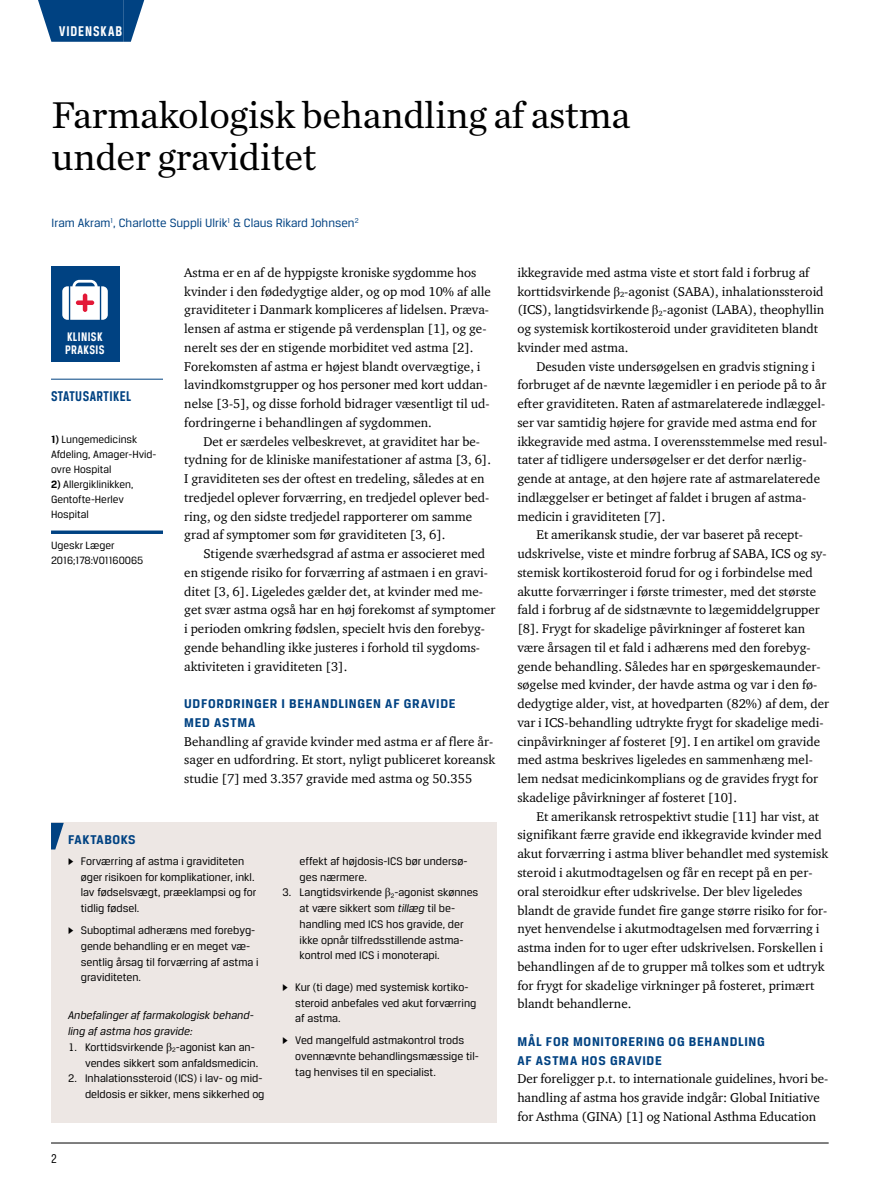
<style>
.page{position:relative;width:893px;height:1191px;background:#fff}
.page>*{position:absolute;margin:0;border:0;box-sizing:border-box;transform-origin:0 0}
.t1{font:39px/42px "Chronicle Text G1";letter-spacing:-.01em;color:#000}
.t2{font:700 15px "Breuer Condensed";letter-spacing:.03em;color:#004282}
.t3{font:700 15px "Breuer Condensed";letter-spacing:.065em;color:#fff}
.t4{font:700 13.5px/18.8px "Breuer Text";letter-spacing:.05em;color:#004282}
.t5{font:13.5px "Breuer Condensed";color:#000}
.t6{font:700 13.2px/13.2px "Breuer Condensed";letter-spacing:.03em;color:#fff}
.t7{font:13.05px/18.8px "ITC Charter Com";color:#000}
.t8{font:12.75px "Breuer Text";color:#004282}
.t9{font:11.7px/15.8px "Breuer Text";color:#000}
.t10{font:italic 11.7px/15.8px "Breuer Text";color:#000}
.t11{font:11.25px/15px "Breuer Text";color:#000}
.s1{font-family:"Times New Roman"}
.s2{font-weight:700}
.s3{font-family:"Greta Text"}
.s4{font-style:italic}
</style>
<div class="page">
<hr style="left:51px;top:1142px;width:778px;height:1px;background:#000">
<div style="left:59px;top:0;width:64px;height:42px;background:#004282"></div>
<svg style="left:38px;top:0;width:21px;height:42px"></svg>
<svg style="left:123px;top:0;width:21px;height:42px"></svg>
<hr style="left:51px;top:379px;width:112px;height:1px;background:#004282">
<svg style="left:51px;top:530px;width:112px;height:4px"></svg>
<div style="left:51px;top:267px;width:68px;height:95px;background:#004282"></div>
<svg style="left:62px;top:280px;width:46px;height:40px;background:#cbc8d7"></svg>
<div style="left:51px;top:823px;width:445px;height:300px;background:#ede7e4"></div>
<svg style="left:51px;top:823px;width:13px;height:26px"></svg>
<p class="t3" style="left:59px;top:23px;width:65px">VIDENSKAB</p>
<h1 class="t1" style="left:52px;top:92px;width:580px">Farmakologisk behandling af astma under graviditet</h1>
<p class="t8" style="left:52px;top:215px;width:308px">Iram Akram<sup>1</sup>, Charlotte Suppli Ulrik<sup>1</sup> &amp; Claus Rikard Johnsen<sup>2</sup></p>
<p class="t7" style="left:184px;top:263px;width:308px">Astma er en af de hyppigste kroniske sygdomme hos kvinder i den fødedygtige alder, og op mod 10% af alle graviditeter i Danmark kompliceres af lidelsen. Præva&shy;lensen af astma er stigende på verdensplan [1], og ge&shy;nerelt ses der en stigende morbiditet ved astma [2].<br>Forekomsten af astma er højest blandt overvægtige, i lavindkomstgrupper og hos personer med kort uddan&shy;nelse [3-5], og disse forhold bidrager væsentligt til ud&shy;fordringerne i behandlingen af sygdommen.</p>
<p class="t7" style="left:184px;top:431px;width:308px;text-indent:19px">Det er særdeles velbeskrevet, at graviditet har be&shy;tydning for de kliniske manifestationer af astma [3, 6].<br>I graviditeten ses der oftest en tredeling, således at en tredjedel oplever forværring, en tredjedel oplever bed&shy;ring, og den sidste tredjedel rapporterer om samme grad af symptomer som før graviditeten [3, 6].</p>
<p class="t7" style="left:184px;top:544px;width:313px;text-indent:19px">Stigende sværhedsgrad af astma er associeret med en stigende risiko for forværring af astmaen i en gravi&shy;ditet [3, 6]. Ligeledes gælder det, at kvinder med me&shy;get svær astma også har en høj forekomst af symptomer i perioden omkring fødslen, specielt hvis den forebyg&shy;gende behandling ikke justeres i forhold til sygdoms&shy;aktiviteten i graviditeten [3].</p>
<p class="t4" style="left:184px;top:694px;width:273px">UDFORDRINGER I BEHANDLINGEN AF GRAVIDE<br>MED ASTMA</p>
<p class="t7" style="left:184px;top:731px;width:312px">Behandling af gravide kvinder med astma er af flere år&shy;sager en udfordring. Et stort, nyligt publiceret koreansk studie [7] med 3.357 gravide med astma og 50.355</p>
<p class="t7" style="left:517px;top:263px;width:308px">ikkegravide med astma viste et stort fald i forbrug af korttidsvirkende <span class="s1">β</span><sub>2</sub>-agonist (SABA), inhalationssteroid (ICS), langtidsvirkende <span class="s1">β</span><sub>2</sub>-agonist (LABA), theophyllin og systemisk kortikosteroid under graviditeten blandt kvinder med astma.</p>
<p class="t7" style="left:536px;top:356px;width:280px">Desuden viste undersøgelsen en gradvis stigning i</p>
<p class="t7" style="left:517px;top:375px;width:311px">forbruget af de nævnte lægemidler i en periode på to år</p>
<p class="t7" style="left:517px;top:394px;width:309px">efter graviditeten. Raten af astmarelaterede indlæggel-</p>
<p class="t7" style="left:517px;top:413px;width:301px">ser var samtidig højere for gravide med astma end for</p>
<p class="t7" style="left:517px;top:431px;width:311px">ikkegravide med astma. I overensstemmelse med resul-</p>
<p class="t7" style="left:517px;top:450px;width:291px">tater af tidligere undersøgelser er det derfor nærlig-</p>
<p class="t7" style="left:517px;top:469px;width:304px">gende at antage, at den højere rate af astmarelaterede</p>
<p class="t7" style="left:517px;top:488px;width:289px">indlæggelser er betinget af faldet i brugen af astma-</p>
<p class="t7" style="left:517px;top:506px;width:150px">medicin i graviditeten [7].</p>
<p class="t7" style="left:536px;top:525px;width:267px">Et amerikansk studie, der var baseret på recept-</p>
<p class="t7" style="left:517px;top:544px;width:311px">udskrivelse, viste et mindre forbrug af SABA, ICS og sy-</p>
<p class="t7" style="left:517px;top:563px;width:297px">stemisk kortikosteroid forud for og i forbindelse med</p>
<p class="t7" style="left:517px;top:581px;width:300px">akutte forværringer i første trimester, med det største</p>
<p class="t7" style="left:517px;top:600px;width:304px">fald i forbrug af de sidstnævnte to lægemiddelgrupper</p>
<p class="t7" style="left:517px;top:619px;width:289px">[8]. Frygt for skadelige påvirkninger af fosteret kan</p>
<p class="t7" style="left:517px;top:638px;width:295px">være årsagen til et fald i adhærens med den forebyg-</p>
<p class="t7" style="left:517px;top:656px;width:305px">gende behandling. Således har en spørgeskemaunder-</p>
<p class="t7" style="left:517px;top:675px;width:302px">søgelse med kvinder, der havde astma og var i den fø-</p>
<p class="t7" style="left:517px;top:694px;width:313px">dedygtige alder, vist, at hovedparten (82%) af dem, der</p>
<p class="t7" style="left:517px;top:713px;width:308px">var i ICS-behandling udtrykte frygt for skadelige medi-</p>
<p class="t7" style="left:517px;top:731px;width:304px">cinpåvirkninger af fosteret [9]. I en artikel om gravide</p>
<p class="t7" style="left:517px;top:750px;width:297px">med astma beskrives ligeledes en sammenhæng mel-</p>
<p class="t7" style="left:517px;top:769px;width:302px">lem nedsat medicinkomplians og de gravides frygt for</p>
<p class="t7" style="left:517px;top:788px;width:221px">skadelige påvirkninger af fosteret [10].</p>
<p class="t7" style="left:536px;top:806px;width:284px">Et amerikansk retrospektivt studie [11] har vist, at</p>
<p class="t7" style="left:517px;top:825px;width:306px">signifikant færre gravide end ikkegravide kvinder med</p>
<p class="t7" style="left:517px;top:844px;width:312px">akut forværring i astma bliver behandlet med systemisk</p>
<p class="t7" style="left:517px;top:863px;width:295px">steroid i akutmodtagelsen og får en recept på en per-</p>
<p class="t7" style="left:517px;top:881px;width:287px">oral steroidkur efter udskrivelse. Der blev ligeledes</p>
<p class="t7" style="left:517px;top:900px;width:311px">blandt de gravide fundet fire gange større risiko for for-</p>
<p class="t7" style="left:517px;top:919px;width:304px">nyet henvendelse i akutmodtagelsen med forværring i</p>
<p class="t7" style="left:517px;top:938px;width:307px">astma inden for to uger efter udskrivelsen. Forskellen i</p>
<p class="t7" style="left:517px;top:956px;width:309px">behandlingen af de to grupper må tolkes som et udtryk</p>
<p class="t7" style="left:517px;top:975px;width:298px">for frygt for skadelige virkninger på fosteret, primært</p>
<p class="t7" style="left:517px;top:994px;width:116px">blandt behandlerne.</p>
<p class="t4" style="left:517px;top:1031px;width:249px">MÅL FOR MONITORERING OG BEHANDLING<br>AF ASTMA HOS GRAVIDE</p>
<p class="t7" style="left:517px;top:1069px;width:312px">Der foreligger p.t. to internationale guidelines, hvori be&shy;handling af astma hos gravide indgår: Global Initiative for Asthma (GINA) [1] og National Asthma Education</p>
<p class="t6" style="left:65px;top:330px;width:41px">KLINISK<br>PRAKSIS</p>
<p class="t2" style="left:51px;top:388px;width:82px">STATUSARTIKEL</p>
<p class="t11" style="left:51px;top:431px;width:107px"><span class="s2">1)</span> Lungemedicinsk<br>Afdeling, Amager-Hvid&shy;ovre Hospital</p>
<p class="t11" style="left:51px;top:476px;width:84px"><span class="s2">2)</span> Allergiklinikken,<br>Gentofte-Herlev<br>Hospital</p>
<p class="t11" style="left:51px;top:537px;width:94px">Ugeskr Læger<br>2016;178:V01160065</p>
<p class="t4" style="left:68px;top:830px;width:31px">FAKTABO</p>
<p class="t4" style="left:121px;top:830px;width:15px">KS</p>
<p class="t9" style="left:81px;top:853px;width:177px;text-indent:-13px"><span class="s3">▶</span> Forværring af astma i graviditeten øger risikoen for komplikationer, inkl. lav fødselsvægt, præeklampsi og for tidlig fødsel.</p>
<p class="t9" style="left:81px;top:922px;width:179px;text-indent:-13px"><span class="s3">▶</span> Suboptimal adheræns med forebyg&shy;gende behandling er en meget væ&shy;sentlig årsag til forværring af astma i graviditeten.</p>
<p class="t10" style="left:68px;top:1007px;width:187px">Anbefalinger af farmakologisk behand&shy;ling af astma hos gravide:</p>
<p class="t9" style="left:68px;top:1039px;width:192px;text-align:right">1. Korttidsvirkende <span class="s1">β</span><sub>2</sub>-agonist kan an&shy;vendes sikkert som anfaldsmedicin.</p>
<p class="t9" style="left:68px;top:1070px;width:198px;text-align:right">2. Inhalationssteroid (ICS) i lav- og mid&shy;deldosis er sikker, mens sikkerhed og</p>
<p class="t9" style="left:300px;top:853px;width:169px">effekt af højdosis-ICS bør undersø&shy;ges nærmere.</p>
<p class="t9" style="left:300px;top:884px;width:180px;text-indent:-17px">3. Langtidsvirkende <span class="s1">β</span><sub>2</sub>-agonist skønnes at være sikkert som <span class="s4">tillæg</span> til be&shy;handling med ICS hos gravide, der ikke opnår tilfredsstillende astma&shy;kontrol med ICS i monoterapi.</p>
<p class="t9" style="left:295px;top:979px;width:183px;text-indent:-13px"><span class="s3">▶</span> Kur (ti dage) med systemisk kortiko&shy;steroid anbefales ved akut forværring af astma.</p>
<p class="t9" style="left:295px;top:1032px;width:185px;text-indent:-13px"><span class="s3">▶</span> Ved mangelfuld astmakontrol trods ovennævnte behandlingsmæssige til&shy;tag henvises til en specialist.</p>
<p class="t5" style="left:51px;top:1150px;width:7px">2</p>
</div>
